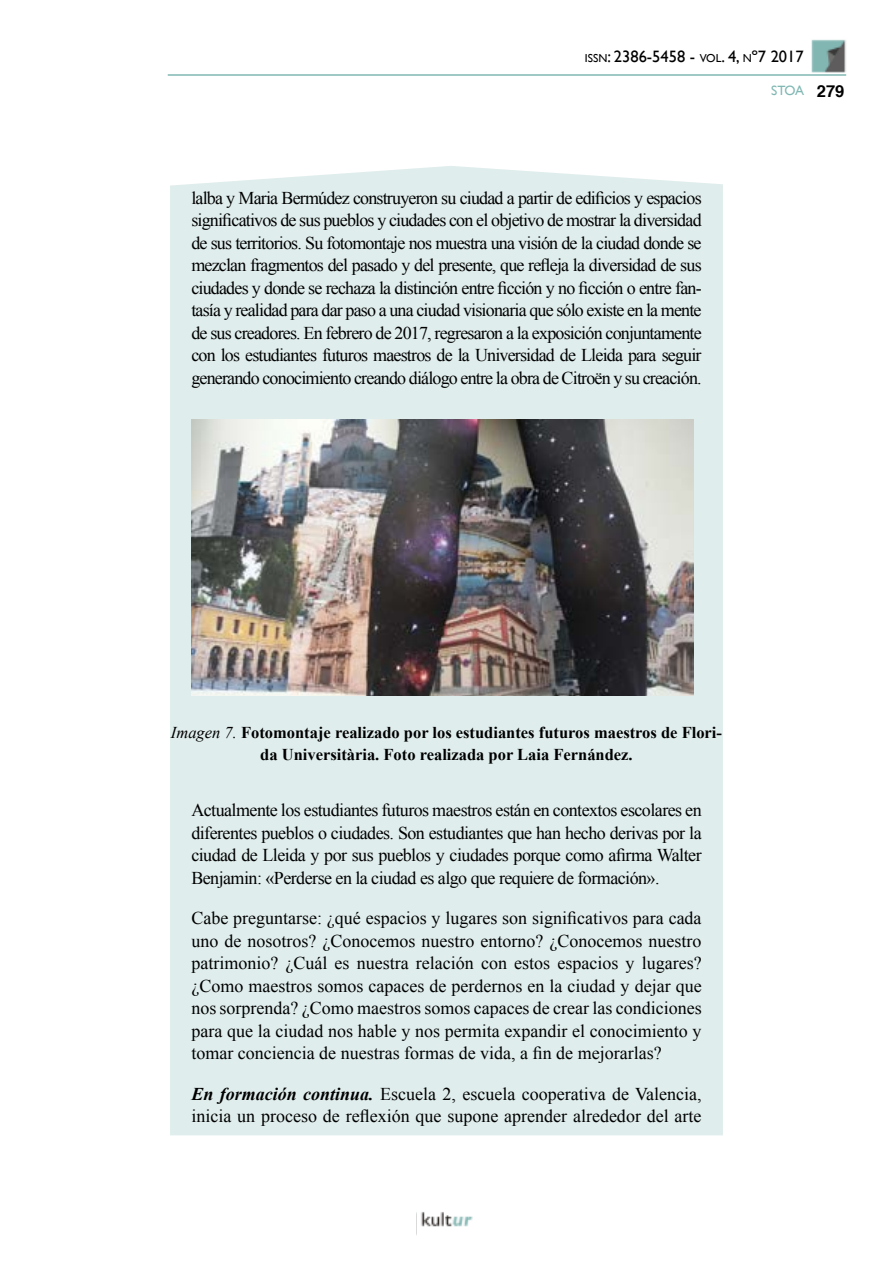
<style>
.page{position:relative;width:893px;height:1263px;background:#fff}
.page>*{position:absolute;margin:0;border:0;box-sizing:border-box;transform-origin:0 0}
.t1{font:18px/22.5px "Times New Roman";color:#000;text-align:justify}
.t2{font:700 16.5px/21px "Times New Roman";color:#000;text-align:center}
.t3{font:16.5px "Gill Sans";color:#000}
.t4{font:13.5px "Gill Sans";color:#81b8b3}
.s1{font-size:11.55px}
.s2{font-style:inherit}
.s3{font-family:"Helvetica";font-weight:700;font-size:16.5px;color:#000}
.s4{font-weight:400;font-style:italic}
.s5{font-weight:700;font-style:italic}
</style>
<div class="page">
<div style="left:170px;top:166px;width:553px;height:969px;background:#dfedec"></div>
<img style="left:421px;top:1212px;width:52px;height:15px">
<img style="left:811px;top:39px;width:35px;height:34px">
<hr style="left:168px;top:74px;width:678px;height:2px;background:#81b8b3">
<img style="left:191px;top:420px;width:502px;height:275px">
<p class="t3" style="left:585px;top:47px;width:220px"><span class="s1">ISSN</span>: 2386-5458 - <span class="s1">VOL</span><span class="s2">. 4,</span> <span class="s1">N</span><span class="s2">º7 2017</span></p>
<p class="t1" style="left:191px;top:186px;width:512px">lalba y Maria Bermúdez construyeron su ciudad a partir de edificios y espacios significativos de sus pueblos y ciudades con el objetivo de mostrar la diversidad de sus territorios. Su fotomontaje nos muestra una visión de la ciudad donde se mezclan fragmentos del pasado y del presente, que refleja la diversidad de sus ciudades y donde se rechaza la distinción entre ficción y no ficción o entre fan&shy;tasía y realidad para dar paso a una ciudad visionaria que sólo existe en la mente de sus creadores. En febrero de 2017, regresaron a la exposición conjuntamente con los estudiantes futuros maestros de la Universidad de Lleida para seguir generando conocimiento creando diálogo entre la obra de Citroën y su creación.</p>
<p class="t4" style="left:771px;top:83px;width:75px">STOA <span class="s3">279</span></p>
<p class="t2" style="left:171px;top:722px;width:553px"><span class="s4">Imagen 7.</span> Fotomontaje realizado por los estudiantes futuros maestros de Flori&shy;da Universitària. Foto realizada por Laia Fernández.</p>
<p class="t1" style="left:191px;top:798px;width:512px">Actualmente los estudiantes futuros maestros están en contextos escolares en diferentes pueblos o ciudades. Son estudiantes que han hecho derivas por la ciudad de Lleida y por sus pueblos y ciudades porque como afirma Walter Benjamin: «Perderse en la ciudad es algo que requiere de formación».</p>
<p class="t1" style="left:191px;top:906px;width:512px">Cabe preguntarse: ¿qué espacios y lugares son significativos para cada uno de nosotros? ¿Conocemos nuestro entorno? ¿Conocemos nuestro patrimonio? ¿Cuál es nuestra relación con estos espacios y lugares? ¿Como maestros somos capaces de perdernos en la ciudad y dejar que nos sorprenda? ¿Como maestros somos capaces de crear las condiciones para que la ciudad nos hable y nos permita expandir el conocimiento y tomar conciencia de nuestras formas de vida, a fin de mejorarlas?</p>
<p class="t1" style="left:191px;top:1082px;width:512px"><span class="s5">En formación continua.</span> Escuela 2, escuela cooperativa de Valencia, inicia un proceso de reflexión que supone aprender alrededor del arte</p>
</div>
